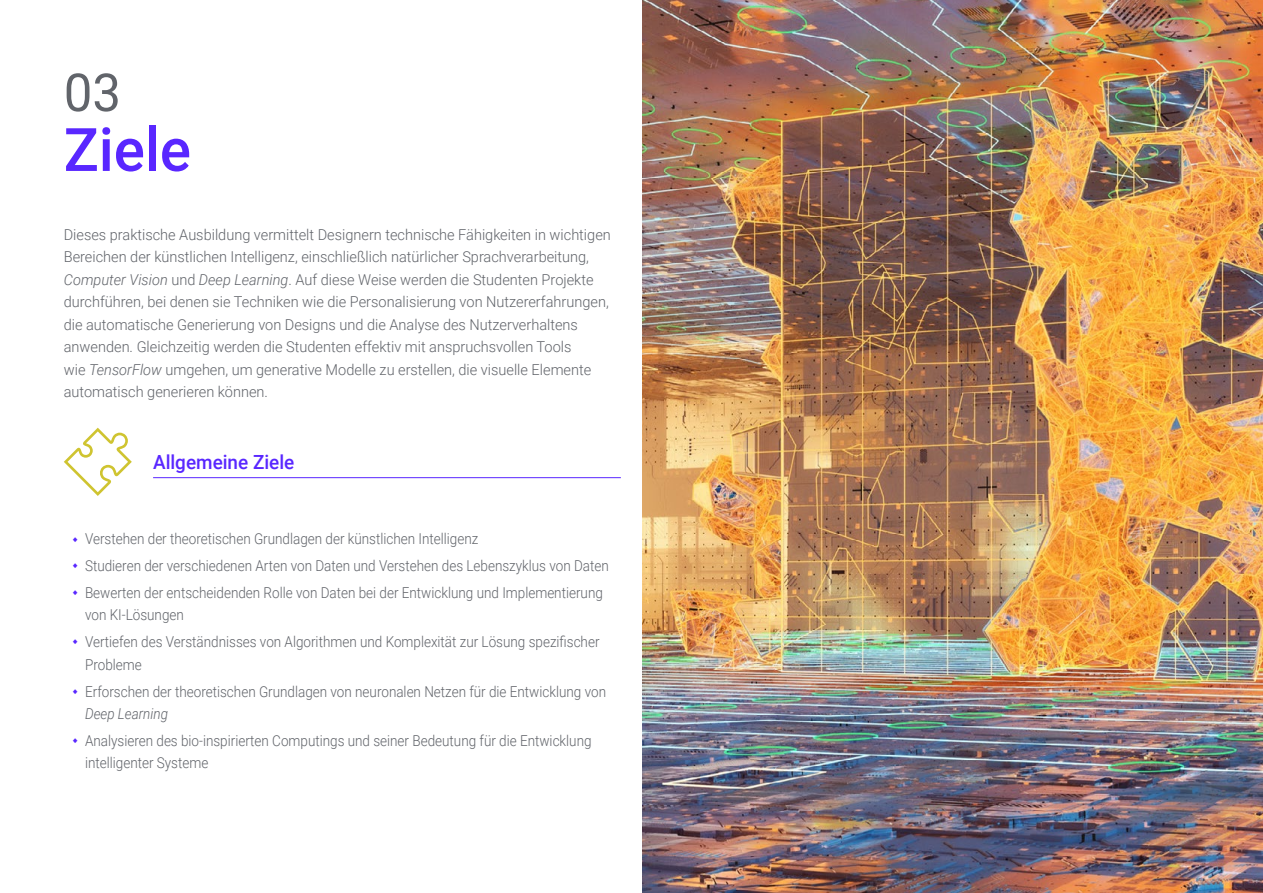
<style>
.page{position:relative;width:1263px;height:893px;background:#fff}
.page>*{position:absolute;margin:0;border:0;box-sizing:border-box;transform-origin:0 0}
.t1{font:500 60px "Roboto";color:#5927ff}
.t2{font:52.5px "Roboto";color:#61646a}
.t3{font:500 19.5px "Roboto";color:#5927ff}
.t4{font:300 15px/22.5px "Roboto";color:#61646a}
.t5{font:300 15px/26.7px "Roboto";color:#61646a;scale:.9 1}
.t6{font:italic 300 15px "Roboto";color:#61646a;scale:.9 1}
.s1{font-style:italic}
</style>
<div class="page">
<img style="left:642px;top:0;width:621px;height:893px">
<hr style="left:153px;top:477px;width:468px;height:1px;background:#5927ff">
<svg style="left:64px;top:428px;width:68px;height:68px"></svg>
<h2 class="t2" style="left:64px;top:56px;width:59px">03</h2>
<h1 class="t1" style="left:64px;top:108px;width:129px">Ziele</h1>
<p class="t4" style="left:64px;top:222px;width:548px">Dieses praktische Ausbildung vermittelt Designern technische Fähigkeiten in wichtigen Bereichen der künstlichen Intelligenz, einschließlich natürlicher Sprachverarbeitung, <span class="s1">Computer Vision</span> und <span class="s1">Deep Learning</span>. Auf diese Weise werden die Studenten Projekte durchführen, bei denen sie Techniken wie die Personalisierung von Nutzererfahrungen, die automatische Generierung von Designs und die Analyse des Nutzerverhaltens anwenden. Gleichzeitig werden die Studenten effektiv mit anspruchsvollen Tools<br>wie <span class="s1">TensorFlow</span> umgehen, um generative Modelle zu erstellen, die visuelle Elemente automatisch generieren können.</p>
<h3 class="t3" style="left:153px;top:449px;width:143px">Allgemeine Ziele</h3>
<p class="t5" style="left:85px;top:525px;width:583px">Verstehen der theoretischen Grundlagen der künstlichen Intelligenz<br>Studieren der verschiedenen Arten von Daten und Verstehen des Lebenszyklus von Daten<br>Bewerten der entscheidenden Rolle von Daten bei der Entwicklung und Implementierung</p>
<p class="t5" style="left:85px;top:601px;width:573px">von KI-Lösungen<br>Vertiefen des Verständnisses von Algorithmen und Komplexität zur Lösung spezifischer</p>
<p class="t5" style="left:85px;top:650px;width:580px">Probleme<br>Erforschen der theoretischen Grundlagen von neuronalen Netzen für die Entwicklung von</p>
<p class="t6" style="left:85px;top:703px;width:94px">Deep Learning</p>
<p class="t5" style="left:85px;top:729px;width:564px;line-height:22.5px">Analysieren des bio-inspirierten Computings und seiner Bedeutung für die Entwicklung intelligenter Systeme</p>
</div>
